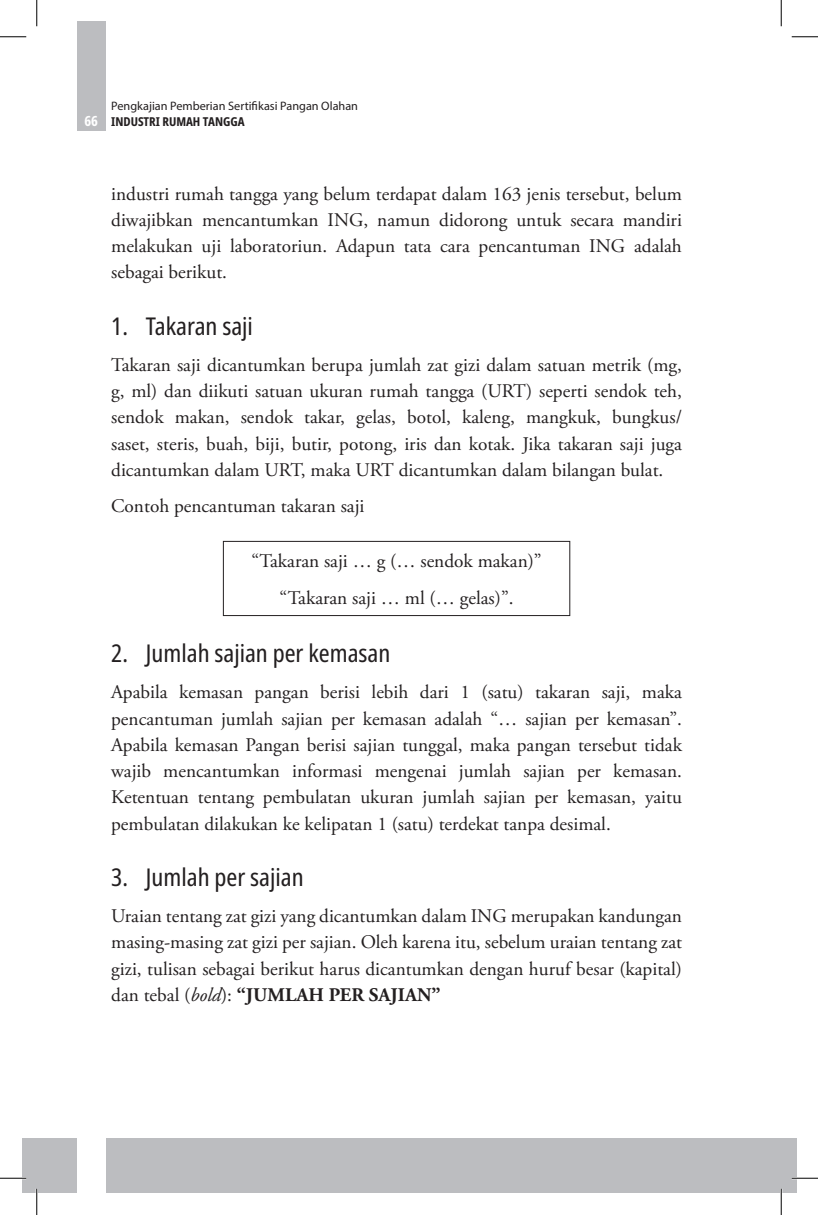
<style>
.page{position:relative;width:818px;height:1215px;background:#fff}
.page>*{position:absolute;margin:0;border:0;box-sizing:border-box;transform-origin:0 0}
.t1{font:24.5px "Noto Sans Display Condensed";color:#231f20}
.ISI_BAB{font:19.25px/26.2px "Adobe Garamond Pro";color:#231f20;text-align:justify}
.t2{font:700 14px "Noto Sans Display Condensed";color:#fff}
.t3{font:12.25px "Myriad Pro";color:#231f20}
.t4{font:700 12.25px "Noto Sans Display Condensed";color:#231f20}
.s1{font-style:italic}
.s2{font-weight:700}
</style>
<div class="page">
<div style="left:22px;top:1138px;width:759px;height:55px;background:#bcbdc0"></div>
<div style="left:781px;top:1138px;width:15px;height:55px;background:#bcbdc0"></div>
<div style="left:77px;top:22px;width:28px;height:109px;background:#bcbdc0"></div>
<div style="left:77px;top:1138px;width:28px;height:55px;background:#fff"></div>
<div style="left:223px;top:541px;width:347px;height:75px;border:1px solid #231f20"></div>
<hr style="left:0;top:1177px;width:26px;height:2px;background:#fff">
<hr style="left:791px;top:1177px;width:27px;height:2px;background:#fff">
<hr style="left:36px;top:1188px;width:2px;height:26px;background:#fff">
<hr style="left:780px;top:1188px;width:2px;height:26px;background:#fff">
<svg style="left:0;top:36px;width:26px;height:1px"></svg>
<svg style="left:791px;top:36px;width:27px;height:1px"></svg>
<svg style="left:0;top:1177px;width:26px;height:1px"></svg>
<svg style="left:791px;top:1177px;width:27px;height:1px"></svg>
<svg style="left:36px;top:0;width:1px;height:26px"></svg>
<svg style="left:36px;top:1188px;width:1px;height:26px"></svg>
<svg style="left:781px;top:0;width:1px;height:26px"></svg>
<svg style="left:781px;top:1188px;width:1px;height:26px"></svg>
<p class="t2" style="left:84px;top:111px;width:15px">66</p>
<p class="t3" style="left:111px;top:99px;width:248px">Pengkajian Pemberian Sertifikasi Pangan Olahan</p>
<p class="t4" style="left:111px;top:113px;width:135px">INDUSTRI RUMAH TANGGA</p>
<p class="ISI_BAB" style="left:111px;top:181px;width:572px">industri rumah tangga yang belum terdapat dalam 163 jenis tersebut, belum diwajibkan mencantumkan ING, namun didorong untuk secara mandiri melakukan uji laboratoriun. Adapun tata cara pencantuman ING adalah sebagai berikut.</p>
<p class="t1" style="left:111px;top:308px;width:143px">1. Takaran saji</p>
<p class="ISI_BAB" style="left:111px;top:352px;width:572px">Takaran saji dicantumkan berupa jumlah zat gizi dalam satuan metrik (mg, g, ml) dan diikuti satuan ukuran rumah tangga (URT) seperti sendok teh, sendok makan, sendok takar, gelas, botol, kaleng, mangkuk, bungkus/ saset, steris, buah, biji, butir, potong, iris dan kotak. Jika takaran saji juga dicantumkan dalam URT, maka URT dicantumkan dalam bilangan bulat.</p>
<p class="ISI_BAB" style="left:111px;top:493px;width:255px">Contoh pencantuman takaran saji</p>
<p class="ISI_BAB" style="left:251px;top:549px;width:292px">“Takaran saji … g (… sendok makan)”</p>
<p class="ISI_BAB" style="left:279px;top:585px;width:235px">“Takaran saji … ml (… gelas)”.</p>
<p class="t1" style="left:111px;top:636px;width:281px">2. Jumlah sajian per kemasan</p>
<p class="ISI_BAB" style="left:111px;top:680px;width:572px">Apabila kemasan pangan berisi lebih dari 1 (satu) takaran saji, maka pencantuman jumlah sajian per kemasan adalah “… sajian per kemasan”.<br>Apabila kemasan Pangan berisi sajian tunggal, maka pangan tersebut tidak wajib mencantumkan informasi mengenai jumlah sajian per kemasan.<br>Ketentuan tentang pembulatan ukuran jumlah sajian per kemasan, yaitu pembulatan dilakukan ke kelipatan 1 (satu) terdekat tanpa desimal.</p>
<p class="t1" style="left:111px;top:859px;width:194px">3. Jumlah per sajian</p>
<p class="ISI_BAB" style="left:111px;top:903px;width:572px">Uraian tentang zat gizi yang dicantumkan dalam ING merupakan kandungan masing-masing zat gizi per sajian. Oleh karena itu, sebelum uraian tentang zat gizi, tulisan sebagai berikut harus dicantumkan dengan huruf besar (kapital) dan tebal (<span class="s1">bold</span>): <span class="s2">“JUMLAH PER SAJIAN”</span></p>
</div>
